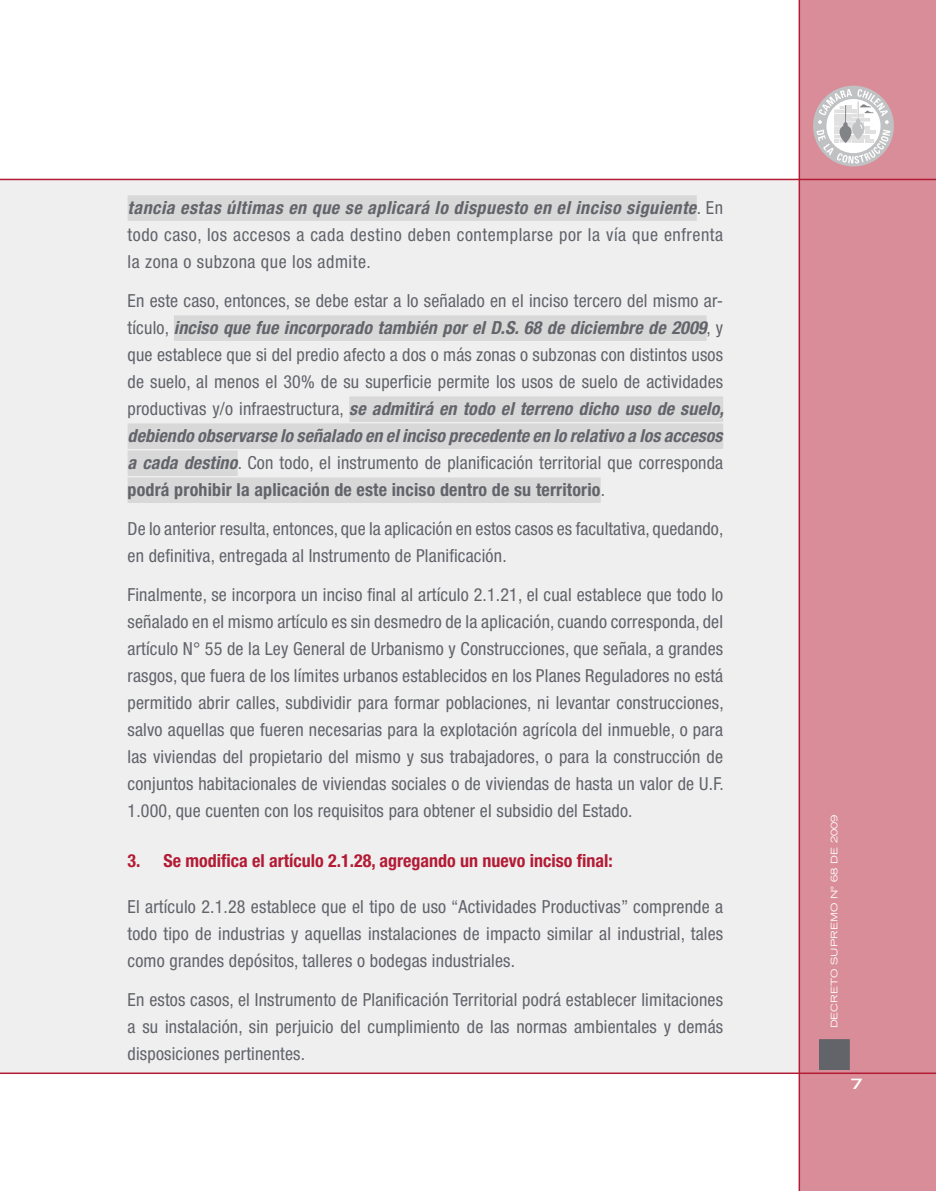
<style>
.page{position:relative;width:936px;height:1191px;background:#fff}
.page>*{position:absolute;margin:0;border:0;box-sizing:border-box;transform-origin:0 0}
.t1{font:condensed 18px/27px "Helvetica Neue";letter-spacing:.01em;color:#626469;text-align:justify}
.t2{font:700 condensed 18px "Helvetica Neue";color:#b31b34}
.t3{font:expanded 9px "Trade Gothic LH";letter-spacing:.01em;color:#fff;scale:1.1 1}
.s1{font-weight:700;font-style:italic}
.s2{font-weight:700}
</style>
<div class="page">
<div style="left:1px;top:180px;width:928px;height:892px;background:#efeff0"></div>
<div style="left:800px;top:0;width:135px;height:1191px;background:#d98d99"></div>
<div style="left:819px;top:1040px;width:30px;height:29px;background:#626469"></div>
<div style="left:818px;top:1039px;width:31px;height:31px;border:2px solid #626469"></div>
<hr style="left:798px;top:0;width:2px;height:1191px;background:#b31b34">
<hr style="left:0;top:179px;width:935px;height:1px;background:#b31b34">
<hr style="left:0;top:1072px;width:935px;height:2px;background:#b31b34">
<div style="left:813px;top:86px;width:80px;height:80px;background:#c0c1c3;border-radius:50%"></div>
<svg style="left:816px;top:89px;width:74px;height:75px"></svg>
<div style="left:128px;top:195px;width:568px;height:26px;background:#d8d8d9"></div>
<div style="left:174px;top:315px;width:532px;height:26px;background:#d8d8d9"></div>
<div style="left:349px;top:396px;width:374px;height:26px;background:#d8d8d9"></div>
<div style="left:128px;top:423px;width:595px;height:26px;background:#d8d8d9"></div>
<div style="left:128px;top:450px;width:110px;height:26px;background:#d8d8d9"></div>
<div style="left:128px;top:477px;width:472px;height:26px;background:#d8d8d9"></div>
<svg style="left:851px;top:1078px;width:10px;height:10px"></svg>
<p class="t1" style="left:128px;top:194px;width:597px"><span class="s1">tancia estas últimas en que se aplicará lo dispuesto en el inciso siguiente</span>. En todo caso, los accesos a cada destino deben contemplarse por la vía que enfrenta la zona o subzona que los admite.</p>
<p class="t1" style="left:128px;top:287px;width:597px">En este caso, entonces, se debe estar a lo señalado en el inciso tercero del mismo ar&shy;tículo, <span class="s1">inciso que fue incorporado también por el D.S. 68 de diciembre de 2009</span>, y que establece que si del predio afecto a dos o más zonas o subzonas con distintos usos de suelo, al menos el 30% de su superficie permite los usos de suelo de actividades productivas y/o infraestructura, <span class="s1">se admitirá en todo el terreno dicho uso de suelo, debiendo observarse lo señalado en el inciso precedente en lo relativo a los accesos a cada destino</span>. Con todo, el instrumento de planificación territorial que corresponda <span class="s2">podrá prohibir la aplicación de este inciso dentro de su territorio</span>.</p>
<p class="t1" style="left:128px;top:515px;width:597px">De lo anterior resulta, entonces, que la aplicación en estos casos es facultativa, quedando, en definitiva, entregada al Instrumento de Planificación.</p>
<p class="t1" style="left:128px;top:581px;width:597px">Finalmente, se incorpora un inciso final al artículo 2.1.21, el cual establece que todo lo señalado en el mismo artículo es sin desmedro de la aplicación, cuando corresponda, del artículo N° 55 de la Ley General de Urbanismo y Construcciones, que señala, a grandes rasgos, que fuera de los límites urbanos establecidos en los Planes Reguladores no está permitido abrir calles, subdividir para formar poblaciones, ni levantar construcciones, salvo aquellas que fueren necesarias para la explotación agrícola del inmueble, o para las viviendas del propietario del mismo y sus trabajadores, o para la construcción de conjuntos habitacionales de viviendas sociales o de viviendas de hasta un valor de U.F.<br>1.000, que cuenten con los requisitos para obtener el subsidio del Estado.</p>
<p class="t2" style="left:128px;top:849px;width:486px">3. Se modifica el artículo 2.1.28, agregando un nuevo inciso final:</p>
<p class="t1" style="left:128px;top:893px;width:597px">El artículo 2.1.28 establece que el tipo de uso “Actividades Productivas” comprende a todo tipo de industrias y aquellas instalaciones de impacto similar al industrial, tales como grandes depósitos, talleres o bodegas industriales.</p>
<p class="t1" style="left:128px;top:986px;width:597px">En estos casos, el Instrumento de Planificación Territorial podrá establecer limitaciones a su instalación, sin perjuicio del cumplimiento de las normas ambientales y demás disposiciones pertinentes.</p>
<p class="t3" style="left:828px;top:1028px;width:196px;rotate:-90deg">DECRETO SUPREMO N° 68 DE 2009</p>
</div>
